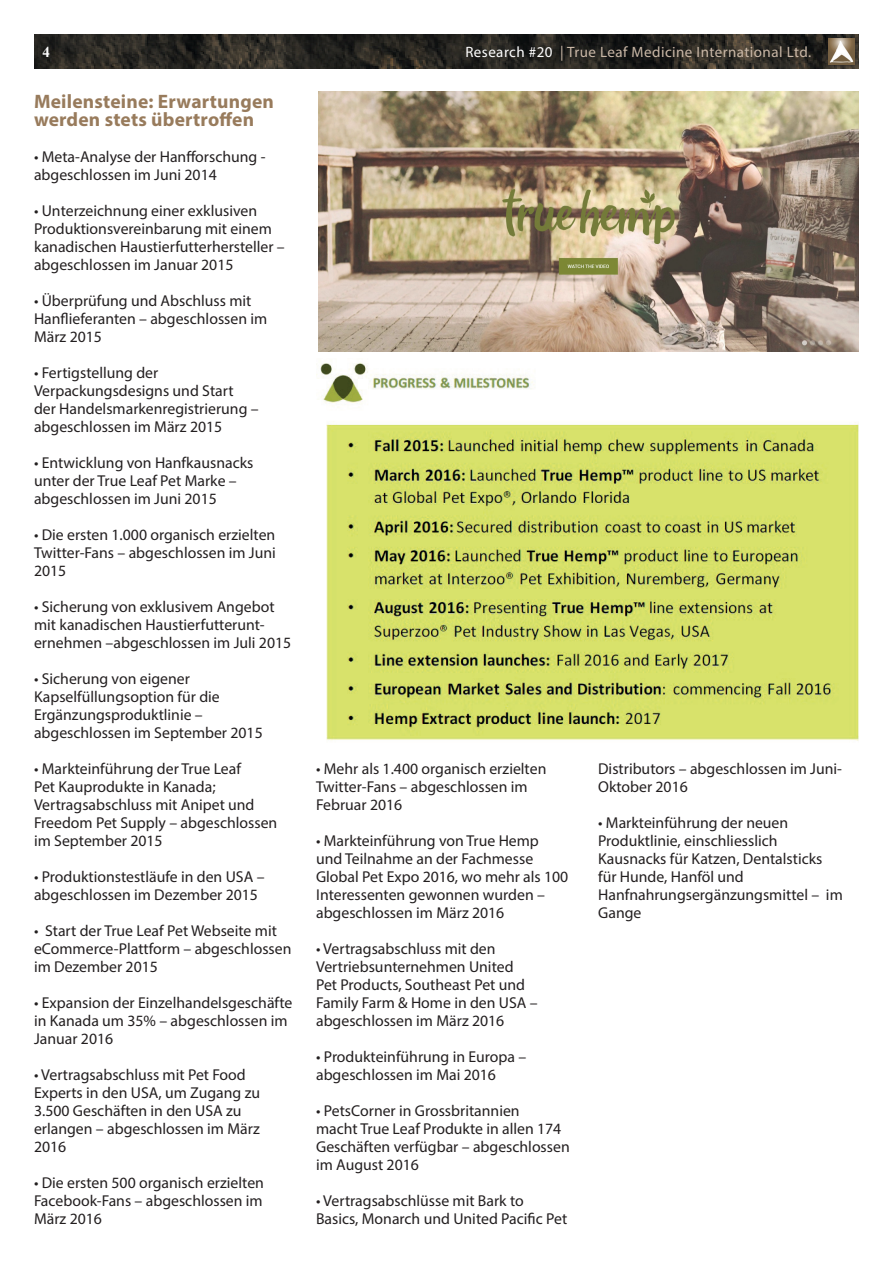
<style>
.page{position:relative;width:893px;height:1263px;background:#fff}
.page>*{position:absolute;margin:0;border:0;box-sizing:border-box;transform-origin:0 0}
.t1{font:700 19.5px/18px "Myriad Pro";letter-spacing:.01em;color:#987b5c}
.t2{font:15.75px/18px "Myriad Pro";color:#231f20}
.t3{font:15px "Myriad Pro";letter-spacing:.03em;color:#cab8a7}
.t4{font:700 15px "Times New Roman";color:#fff}
.s1{color:#fff}
</style>
<div class="page">
<img style="left:34px;top:34px;width:825px;height:35px">
<div style="left:827px;top:37px;width:29px;height:31px;background:#231f20;opacity:.65"></div>
<img style="left:828px;top:38px;width:26px;height:27px">
<img style="left:316px;top:362px;width:543px;height:379px">
<img style="left:319px;top:92px;width:540px;height:260px">
<p class="t4" style="left:43px;top:41px;width:9px">4</p>
<p class="t3" style="left:465px;top:43px;width:347px"><span class="s1">Research #20</span> | True Leaf Medicine International Ltd.</p>
<p class="t1" style="left:34px;top:92px;width:241px">Meilensteine: Erwartungen werden stets übertroffen</p>
<p class="t2" style="left:34px;top:147px;width:233px">• Meta-Analyse der Hanfforschung - abgeschlossen im Juni 2014</p>
<p class="t2" style="left:34px;top:201px;width:252px">• Unterzeichnung einer exklusiven Produktionsvereinbarung mit einem kanadischen Haustierfutterhersteller – abgeschlossen im Januar 2015</p>
<p class="t2" style="left:34px;top:291px;width:235px">• Überprüfung und Abschluss mit<br>Hanflieferanten – abgeschlossen im<br>März 2015</p>
<p class="t2" style="left:34px;top:363px;width:226px">• Fertigstellung der<br>Verpackungsdesigns und Start der Handelsmarkenregistrierung – abgeschlossen im März 2015</p>
<p class="t2" style="left:34px;top:454px;width:221px">• Entwicklung von Hanfkausnacks unter der True Leaf Pet Marke – abgeschlossen im Juni 2015</p>
<p class="t2" style="left:34px;top:526px;width:243px;text-align:justify">• Die ersten 1.000 organisch erzielten Twitter-Fans – abgeschlossen im Juni 2015</p>
<p class="t2" style="left:34px;top:598px;width:259px">• Sicherung von exklusivem Angebot mit kanadischen Haustierfutterunt&shy;ernehmen –abgeschlossen im Juli 2015</p>
<p class="t2" style="left:34px;top:670px;width:230px">• Sicherung von eigener<br>Kapselfüllungsoption für die<br>Ergänzungsproduktlinie – abgeschlossen im September 2015</p>
<p class="t2" style="left:34px;top:760px;width:245px">• Markteinführung der True Leaf<br>Pet Kauprodukte in Kanada;<br>Vertragsabschluss mit Anipet und<br>Freedom Pet Supply – abgeschlossen im September 2015</p>
<p class="t2" style="left:34px;top:868px;width:232px">• Produktionstestläufe in den USA – abgeschlossen im Dezember 2015</p>
<p class="t2" style="left:34px;top:922px;width:259px">• Start der True Leaf Pet Webseite mit eCommerce-Plattform – abgeschlossen im Dezember 2015</p>
<p class="t2" style="left:34px;top:994px;width:260px">• Expansion der Einzelhandelsgeschäfte in Kanada um 35% – abgeschlossen im<br>Januar 2016</p>
<p class="t2" style="left:34px;top:1066px;width:228px">• Vertragsabschluss mit Pet Food<br>Experts in den USA, um Zugang zu<br>3.500 Geschäften in den USA zu erlangen – abgeschlossen im März<br>2016</p>
<p class="t2" style="left:34px;top:1174px;width:231px;text-align:justify">• Die ersten 500 organisch erzielten Facebook-Fans – abgeschlossen im März 2016</p>
<p class="t2" style="left:316px;top:760px;width:232px">• Mehr als 1.400 organisch erzielten<br>Twitter-Fans – abgeschlossen im<br>Februar 2016</p>
<p class="t2" style="left:316px;top:832px;width:254px">• Markteinführung von True Hemp und Teilnahme an der Fachmesse<br>Global Pet Expo 2016, wo mehr als 100<br>Interessenten gewonnen wurden – abgeschlossen im März 2016</p>
<p class="t2" style="left:316px;top:940px;width:223px">• Vertragsabschluss mit den<br>Vertriebsunternehmen United<br>Pet Products, Southeast Pet und<br>Family Farm &amp; Home in den USA – abgeschlossen im März 2016</p>
<p class="t2" style="left:316px;top:1048px;width:212px">• Produkteinführung in Europa – abgeschlossen im Mai 2016</p>
<p class="t2" style="left:316px;top:1102px;width:255px">• PetsCorner in Grossbritannien<br>macht True Leaf Produkte in allen 174<br>Geschäften verfügbar – abgeschlossen im August 2016</p>
<p class="t2" style="left:316px;top:1192px;width:253px">• Vertragsabschlüsse mit Bark to<br>Basics, Monarch und United Pacific Pet</p>
<p class="t2" style="left:598px;top:760px;width:245px">Distributors – abgeschlossen im Juni-<br>Oktober 2016</p>
<p class="t2" style="left:598px;top:814px;width:246px">• Markteinführung der neuen<br>Produktlinie, einschliesslich<br>Kausnacks für Katzen, Dentalsticks für Hunde, Hanföl und<br>Hanfnahrungsergänzungsmittel – im<br>Gange</p>
</div>
